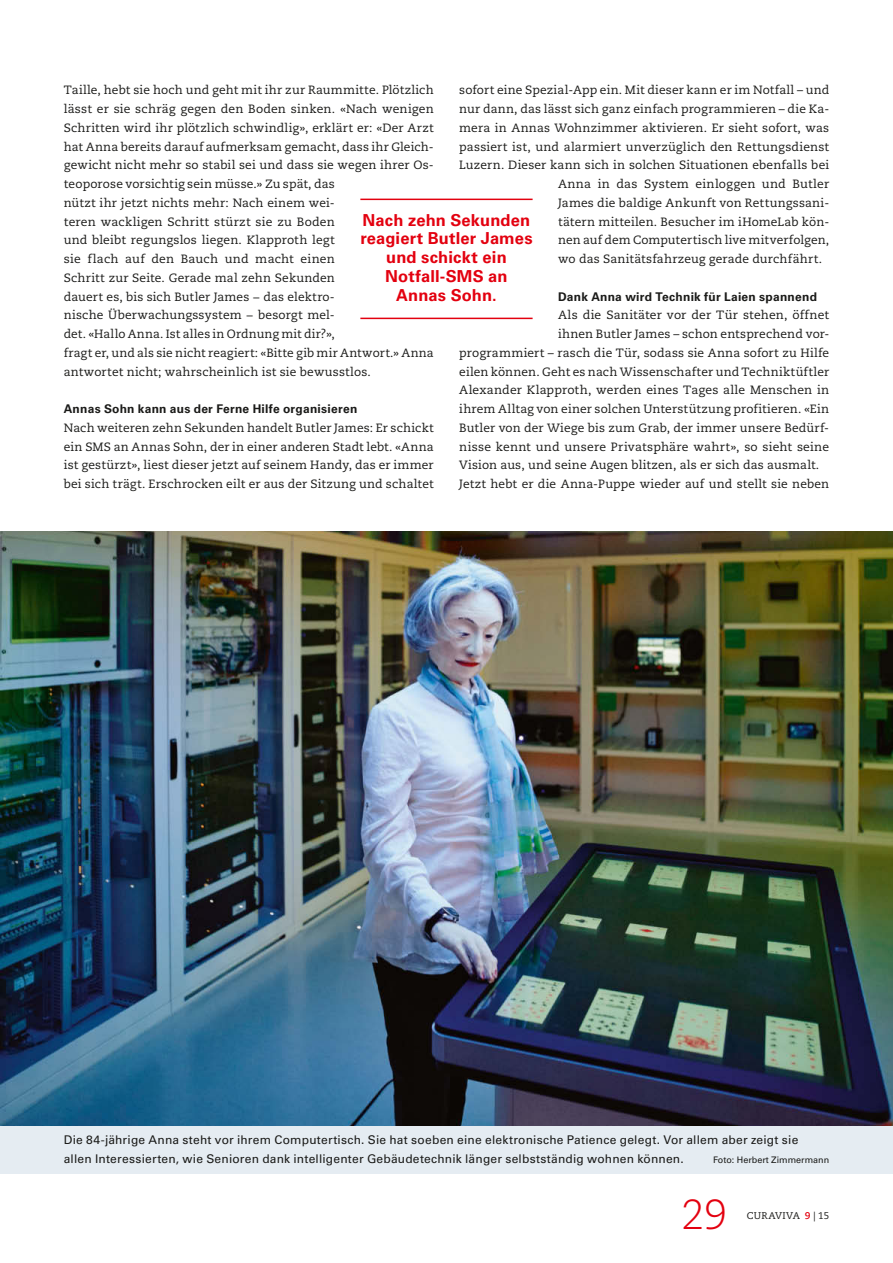
<style>
.page{position:relative;width:893px;height:1263px;background:#fff}
.page>*{position:absolute;margin:0;border:0;box-sizing:border-box;transform-origin:0 0}
.t1{font:300 42px "Caecilia LT Std";color:#e3000f}
.t2{font:700 16.5px/18.8px "Univers LT Std";letter-spacing:.01em;color:#e3000f;text-align:center}
.t3{font:12px/18.8px "Caecilia LT Std";letter-spacing:.015em;color:#1a1a18}
.t4{font:12px/18.8px "Univers LT Std";letter-spacing:.015em;color:#1a1a18}
.t5{font:700 12px "Univers LT Std";letter-spacing:.02em;color:#1a1a18}
.t6{font:9.75px "Caecilia LT Std";letter-spacing:.035em;color:#1a1a18}
.t7{font:9px "Univers LT Std";color:#1a1a18}
.s1{font-weight:700;color:#e3000f}
</style>
<div class="page">
<hr style="left:360px;top:199px;width:173px;height:1px;background:#e3000f">
<hr style="left:360px;top:318px;width:173px;height:1px;background:#e3000f">
<img style="left:0;top:531px;width:893px;height:595px">
<div style="left:0;top:1126px;width:893px;height:47px;background:#e5ecf2"></div>
<p class="t3" style="left:459px;top:81px;width:371px">sofort eine Spezial-App ein. Mit dieser kann er im Notfall – und</p>
<p class="t3" style="left:459px;top:100px;width:371px">nur dann, das lässt sich ganz einfach programmieren – die Ka-</p>
<p class="t3" style="left:459px;top:118px;width:371px">mera in Annas Wohnzimmer aktivieren. Er sieht sofort, was</p>
<p class="t3" style="left:459px;top:137px;width:371px">passiert ist, und alarmiert unverzüglich den Rettungsdienst</p>
<p class="t3" style="left:459px;top:156px;width:371px">Luzern. Dieser kann sich in solchen Situationen ebenfalls bei</p>
<p class="t3" style="left:558px;top:175px;width:273px">Anna in das System einloggen und Butler</p>
<p class="t3" style="left:558px;top:194px;width:273px">James die baldige Ankunft von Rettungssani-</p>
<p class="t3" style="left:558px;top:212px;width:273px">tätern mitteilen. Besucher im iHomeLab kön-</p>
<p class="t3" style="left:558px;top:231px;width:273px">nen auf dem Computertisch live mitverfolgen,</p>
<p class="t3" style="left:558px;top:250px;width:265px">wo das Sanitätsfahrzeug gerade durchfährt.</p>
<p class="t5" style="left:558px;top:289px;width:260px">Dank Anna wird Technik für Laien spannend</p>
<p class="t3" style="left:558px;top:306px;width:273px">Als die Sanitäter vor der Tür stehen, öffnet</p>
<p class="t3" style="left:558px;top:325px;width:273px">ihnen Butler James – schon entsprechend vor-</p>
<p class="t3" style="left:459px;top:344px;width:371px">programmiert – rasch die Tür, sodass sie Anna sofort zu Hilfe</p>
<p class="t3" style="left:459px;top:362px;width:371px">eilen können. Geht es nach Wissenschafter und Techniktüftler</p>
<p class="t3" style="left:459px;top:381px;width:371px">Alexander Klapproth, werden eines Tages alle Menschen in</p>
<p class="t3" style="left:459px;top:400px;width:371px">ihrem Alltag von einer solchen Unterstützung profitieren. «Ein</p>
<p class="t3" style="left:459px;top:419px;width:371px">Butler von der Wiege bis zum Grab, der immer unsere Bedürf-</p>
<p class="t3" style="left:459px;top:437px;width:371px">nisse kennt und unsere Privatsphäre wahrt», so sieht seine</p>
<p class="t3" style="left:459px;top:456px;width:362px">Vision aus, und seine Augen blitzen, als er sich das ausmalt.</p>
<p class="t3" style="left:459px;top:475px;width:371px">Jetzt hebt er die Anna-Puppe wieder auf und stellt sie neben</p>
<p class="t3" style="left:64px;top:81px;width:371px">Taille, hebt sie hoch und geht mit ihr zur Raummitte. Plötzlich lässt er sie schräg gegen den Boden sinken. «Nach wenigen Schritten wird ihr plötzlich schwindlig», erklärt er: «Der Arzt hat Anna bereits darauf aufmerksam gemacht, dass ihr Gleich&shy;gewicht nicht mehr so stabil sei und dass sie wegen ihrer Os&shy;teoporose vorsichtig sein müsse.» Zu spät, das<br>nützt ihr jetzt nichts mehr: Nach einem wei-<br>teren wackligen Schritt stürzt sie zu Boden<br>und bleibt regungslos liegen. Klapproth legt<br>sie flach auf den Bauch und macht einen<br>Schritt zur Seite. Gerade mal zehn Sekunden<br>dauert es, bis sich Butler James − das elektro-<br>nische Überwachungssystem − besorgt mel-<br>det. «Hallo Anna. Ist alles in Ordnung mit dir?»,<br>fragt er, und als sie nicht reagiert: «Bitte gib mir Antwort.» Anna antwortet nicht; wahrscheinlich ist sie bewusstlos.</p>
<p class="t5" style="left:64px;top:402px;width:295px">Annas Sohn kann aus der Ferne Hilfe organisieren</p>
<p class="t3" style="left:64px;top:419px;width:371px;text-align:justify">Nach weiteren zehn Sekunden handelt Butler James: Er schickt ein SMS an Annas Sohn, der in einer anderen Stadt lebt. «Anna ist gestürzt», liest dieser jetzt auf seinem Handy, das er immer bei sich trägt. Erschrocken eilt er aus der Sitzung und schaltet</p>
<h2 class="t2" style="left:360px;top:211px;width:174px">Nach zehn Sekunden reagiert Butler James und schickt ein<br>Notfall-SMS an<br>Annas Sohn.</h2>
<p class="t4" style="left:64px;top:1131px;width:736px">Die 84-jährige Anna steht vor ihrem Computertisch. Sie hat soeben eine elektronische Patience gelegt. Vor allem aber zeigt sie allen Interessierten, wie Senioren dank intelligenter Gebäudetechnik länger selbstständig wohnen können.</p>
<p class="t7" style="left:713px;top:1155px;width:118px">Foto: Herbert Zimmermann</p>
<h1 class="t1" style="left:681px;top:1191px;width:47px">29</h1>
<p class="t6" style="left:747px;top:1210px;width:84px">CURAVIVA <span class="s1">9</span> | 15</p>
</div>
